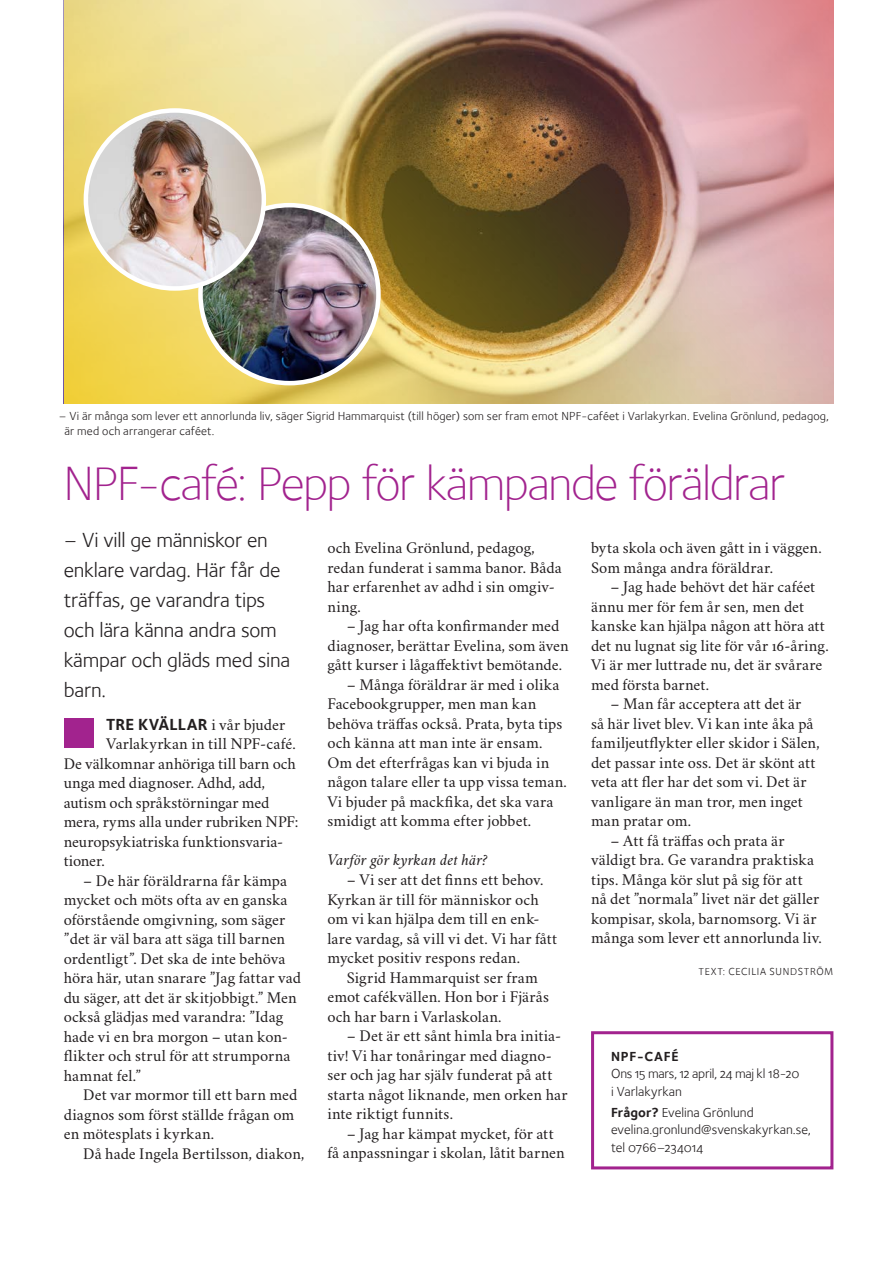
<style>
.page{position:relative;width:893px;height:1263px;background:#fff}
.page>*{position:absolute;margin:0;border:0;box-sizing:border-box;transform-origin:0 0}
.Svk20_-_rubrik1_-_fo{font:49.5px "Foundry Sterling Light OSF";letter-spacing:-.03em;color:#a2238e}
.Svk20_-_ingress_-_fo{font:21px/30px "Foundry Sterling Book OSF";letter-spacing:-.01em;color:#231f20}
.Svk20_-_bröd_-_crims{font:16.5px/19.5px "Crimson Svk 2.0";letter-spacing:.005em;color:#231f20}
.Svk20_-_bröd_-_indra{font:16.5px/19.5px "Crimson Svk 2.0";letter-spacing:.005em;color:#231f20}
.Svk20_-_bröd_-_crims-2{font:italic 16.5px "Crimson Svk 2.0";letter-spacing:.005em;color:#231f20}
.Svk20_-_bröd_-_crims-3{font:16.5px "Foundry Sterling Bold OSF";letter-spacing:.005em;color:#231f20}
.Svk20_-_fakta_-_foun{font:13.5px/17.2px "Foundry Sterling Book OSF";color:#231f20}
.Svk20_-_fakta_-_foun-2{font:13.5px "Foundry Sterling OT3";color:#231f20}
.Svk20_-_fakta_-_foun-3{font:700 13.5px "Foundry Sterling";letter-spacing:.055em;color:#231f20}
.Svk20_-_bildtext_-_f{font:12px/15px "Foundry Sterling Book OSF";letter-spacing:.015em;color:#231f20}
.Svk20_-_byline_-_fou{font:10.5px "Foundry Sterling Book OSF";letter-spacing:.065em;color:#231f20}
.s1{font-family:"Crimson Svk 2.0"}
.s2{font-family:"Foundry Sterling";font-weight:700}
</style>
<div class="page">
<img style="left:64px;top:0;width:769px;height:403px">
<div style="left:64px;top:718px;width:30px;height:29px;background:#a2238e"></div>
<div style="left:591px;top:1031px;width:242px;height:138px;border:3px solid #a2238e"></div>
<img style="left:200px;top:205px;width:178px;height:178px;border-radius:89px">
<div style="left:198px;top:203px;width:183px;height:182px;border:4px solid #fff;border-radius:50%"></div>
<img style="left:86px;top:110px;width:178px;height:178px;border-radius:89px">
<div style="left:84px;top:108px;width:182px;height:183px;border:4px solid #fff;border-radius:50%"></div>
<p class="Svk20_-_bildtext_-_f" style="left:64px;top:409px;width:766px;text-indent:-6px">– Vi är många som lever ett annorlunda liv, säger Sigrid Hammarquist (till höger) som ser fram emot NPF-caféet i Varlakyrkan. Evelina Grönlund, pedagog, är med och arrangerar caféet.</p>
<p class="Svk20_-_rubrik1_-_fo" style="left:63px;top:455px;width:724px">NPF-café: Pepp för kämpande föräldrar</p>
<p class="Svk20_-_ingress_-_fo" style="left:64px;top:525px;width:228px">– Vi vill ge människor en enklare vardag. Här får de träffas, ge varandra tips och lära känna andra som kämpar och gläds med sina barn.</p>
<p class="Svk20_-_bröd_-_crims-3" style="left:106px;top:714px;width:180px">TRE KVÄLLAR <span class="s1">i vår bjuder</span></p>
<p class="Svk20_-_bröd_-_crims" style="left:106px;top:733px;width:191px">Varlakyrkan in till NPF-café.</p>
<p class="Svk20_-_bröd_-_crims" style="left:64px;top:752px;width:233px">De välkomnar anhöriga till barn och</p>
<p class="Svk20_-_bröd_-_crims" style="left:64px;top:772px;width:203px">unga med diagnoser. Adhd, add,</p>
<p class="Svk20_-_bröd_-_crims" style="left:64px;top:791px;width:207px">autism och språkstörningar med</p>
<p class="Svk20_-_bröd_-_crims" style="left:64px;top:811px;width:236px">mera, ryms alla under rubriken NPF:</p>
<p class="Svk20_-_bröd_-_crims" style="left:64px;top:830px;width:221px">neuropsykiatriska funktionsvaria-</p>
<p class="Svk20_-_bröd_-_crims" style="left:64px;top:850px;width:43px">tioner.</p>
<p class="Svk20_-_bröd_-_crims" style="left:64px;top:869px;width:239px;text-indent:20px">– De här föräldrarna får kämpa mycket och möts ofta av en ganska oförstående omgivning, som säger ”det är väl bara att säga till barnen ordentligt”. Det ska de inte behöva höra här, utan snarare ”Jag fattar vad du säger, att det är skitjobbigt.” Men också glädjas med varandra: ”Idag hade vi en bra morgon – utan kon&shy;flikter och strul för att strumporna hamnat fel.”</p>
<p class="Svk20_-_bröd_-_crims" style="left:64px;top:1084px;width:235px;text-indent:20px">Det var mormor till ett barn med diagnos som först ställde frågan om en mötesplats i kyrkan.</p>
<p class="Svk20_-_bröd_-_crims" style="left:83px;top:1142px;width:223px">Då hade Ingela Bertilsson, diakon,</p>
<p class="Svk20_-_bröd_-_crims" style="left:327px;top:537px;width:236px">och Evelina Grönlund, pedagog, redan funderat i samma banor. Båda har erfarenhet av adhd i sin omgiv&shy;ning.</p>
<p class="Svk20_-_bröd_-_crims" style="left:327px;top:615px;width:243px;text-indent:20px">– Jag har ofta konfirmander med diagnoser, berättar Evelina, som även gått kurser i lågaffektivt bemötande.</p>
<p class="Svk20_-_bröd_-_crims" style="left:327px;top:674px;width:241px;text-indent:20px">– Många föräldrar är med i olika Facebookgrupper, men man kan behöva träffas också. Prata, byta tips och känna att man inte är ensam.<br>Om det efterfrågas kan vi bjuda in någon talare eller ta upp vissa teman.<br>Vi bjuder på mackfika, det ska vara smidigt att komma efter jobbet.</p>
<p class="Svk20_-_bröd_-_crims-2" style="left:327px;top:850px;width:162px">Varför gör kyrkan det här?</p>
<p class="Svk20_-_bröd_-_crims" style="left:327px;top:869px;width:231px;text-indent:20px">– Vi ser att det finns ett behov.<br>Kyrkan är till för människor och om vi kan hjälpa dem till en enk&shy;lare vardag, så vill vi det. Vi har fått mycket positiv respons redan.</p>
<p class="Svk20_-_bröd_-_indra" style="left:327px;top:966px;width:223px;text-indent:20px">Sigrid Hammarquist ser fram emot cafékvällen. Hon bor i Fjärås och har barn i Varlaskolan.</p>
<p class="Svk20_-_bröd_-_indra" style="left:327px;top:1025px;width:242px;text-indent:20px">– Det är ett sånt himla bra initia&shy;tiv! Vi har tonåringar med diagno&shy;ser och jag har själv funderat på att starta något liknande, men orken har inte riktigt funnits.</p>
<p class="Svk20_-_bröd_-_indra" style="left:327px;top:1122px;width:239px;text-align:center">– Jag har kämpat mycket, för att<br>få anpassningar i skolan, låtit barnen</p>
<p class="Svk20_-_bröd_-_indra" style="left:591px;top:537px;width:232px">byta skola och även gått in i väggen.<br>Som många andra föräldrar.</p>
<p class="Svk20_-_bröd_-_indra" style="left:591px;top:576px;width:239px;text-indent:20px">– Jag hade behövt det här caféet ännu mer för fem år sen, men det kanske kan hjälpa någon att höra att det nu lugnat sig lite för vår 16-åring.<br>Vi är mer luttrade nu, det är svårare med första barnet.</p>
<p class="Svk20_-_bröd_-_indra" style="left:591px;top:693px;width:230px;text-indent:20px">– Man får acceptera att det är<br>så här livet blev. Vi kan inte åka på familjeutflykter eller skidor i Sälen, det passar inte oss. Det är skönt att veta att fler har det som vi. Det är vanligare än man tror, men inget man pratar om.</p>
<p class="Svk20_-_bröd_-_indra" style="left:591px;top:830px;width:232px;text-indent:20px">– Att få träffas och prata är väldigt bra. Ge varandra praktiska tips. Många kör slut på sig för att nå det ”normala” livet när det gäller kompisar, skola, barnomsorg. Vi är många som lever ett annorlunda liv.</p>
<p class="Svk20_-_byline_-_fou" style="left:698px;top:965px;width:136px">TEXT: CECILIA SUNDSTRÖM</p>
<p class="Svk20_-_fakta_-_foun-3" style="left:611px;top:1048px;width:69px">NPF-CAFÉ</p>
<p class="Svk20_-_fakta_-_foun" style="left:611px;top:1065px;width:190px">Ons 15 mars, 12 april, 24 maj kl 18-20 i Varlakyrkan</p>
<p class="Svk20_-_fakta_-_foun-2" style="left:611px;top:1103px;width:144px"><span class="s2">Frågor?</span> Evelina Grönlund</p>
<p class="Svk20_-_fakta_-_foun" style="left:611px;top:1121px;width:202px">evelina.gronlund@svenskakyrkan.se, tel 0766–234014</p>
</div>
